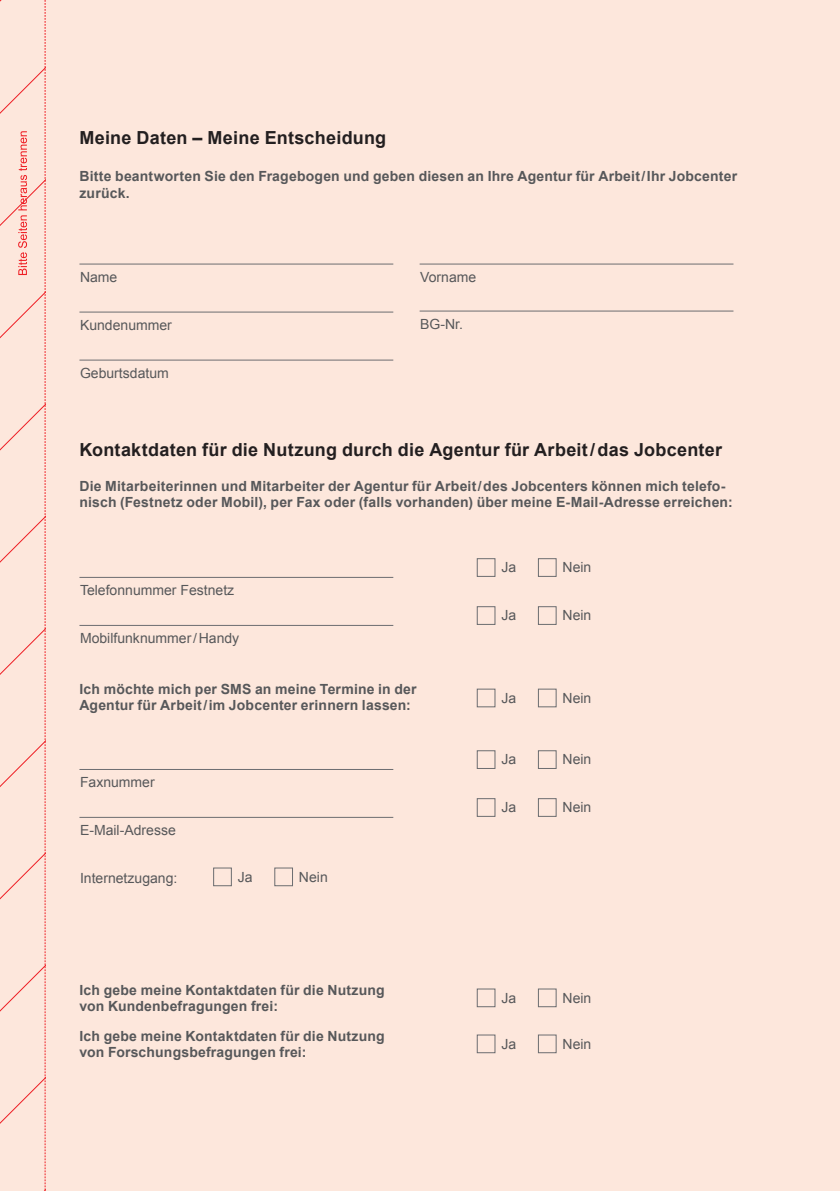
<style>
.page{position:relative;width:840px;height:1191px;background:#fff}
.page>*{position:absolute;margin:0;border:0;box-sizing:border-box;transform-origin:0 0}
.t1{font:700 18px "Arial";letter-spacing:.015em;color:#231f20}
.Text{font:700 14px/16.8px "Arial";letter-spacing:.01em;color:#57585a}
.Text-2{font:14px "Arial";color:#57585a}
</style>
<div class="page">
<div style="left:0;top:0;width:839px;height:1191px;background:#fde7dc"></div>
<hr style="left:79px;top:769px;width:314px;height:1px;background:#6c6d70">
<hr style="left:79px;top:817px;width:314px;height:1px;background:#6c6d70">
<hr style="left:79px;top:263px;width:314px;height:1px;background:#6c6d70">
<hr style="left:79px;top:311px;width:314px;height:1px;background:#6c6d70">
<hr style="left:79px;top:359px;width:314px;height:1px;background:#6c6d70">
<hr style="left:419px;top:310px;width:314px;height:1px;background:#6c6d70">
<hr style="left:419px;top:263px;width:314px;height:1px;background:#6c6d70">
<div style="left:476px;top:688px;width:19px;height:19px;border:1px solid #6c6d70"></div>
<div style="left:537px;top:688px;width:19px;height:19px;border:1px solid #6c6d70"></div>
<div style="left:476px;top:988px;width:19px;height:19px;border:1px solid #6c6d70"></div>
<div style="left:537px;top:988px;width:19px;height:19px;border:1px solid #6c6d70"></div>
<div style="left:476px;top:1034px;width:19px;height:19px;border:1px solid #6c6d70"></div>
<div style="left:537px;top:1034px;width:19px;height:19px;border:1px solid #6c6d70"></div>
<hr style="left:79px;top:577px;width:314px;height:1px;background:#6c6d70">
<hr style="left:79px;top:625px;width:314px;height:1px;background:#6c6d70">
<div style="left:476px;top:558px;width:19px;height:19px;border:1px solid #6c6d70"></div>
<div style="left:537px;top:558px;width:19px;height:19px;border:1px solid #6c6d70"></div>
<div style="left:476px;top:606px;width:19px;height:19px;border:1px solid #6c6d70"></div>
<div style="left:537px;top:606px;width:19px;height:19px;border:1px solid #6c6d70"></div>
<div style="left:476px;top:750px;width:19px;height:19px;border:1px solid #6c6d70"></div>
<div style="left:537px;top:750px;width:19px;height:19px;border:1px solid #6c6d70"></div>
<div style="left:476px;top:798px;width:19px;height:19px;border:1px solid #6c6d70"></div>
<div style="left:537px;top:798px;width:19px;height:19px;border:1px solid #6c6d70"></div>
<div style="left:213px;top:867px;width:19px;height:19px;border:1px solid #6c6d70"></div>
<div style="left:274px;top:867px;width:19px;height:19px;border:1px solid #6c6d70"></div>
<svg style="left:0;top:0;width:46px;height:1191px"></svg>
<h2 class="t1" style="left:79px;top:126px;width:308px">Meine Daten – Meine Entscheidung</h2>
<p class="Text" style="left:79px;top:168px;width:659px">Bitte beantworten Sie den Fragebogen und geben diesen an Ihre Agentur für Arbeit/Ihr Jobcenter zurück.</p>
<p class="Text-2" style="left:80px;top:268px;width:39px">Name</p>
<p class="Text-2" style="left:80px;top:316px;width:93px">Kundenummer</p>
<p class="Text-2" style="left:80px;top:364px;width:90px">Geburtsdatum</p>
<p class="Text-2" style="left:420px;top:268px;width:58px">Vorname</p>
<p class="Text-2" style="left:420px;top:315px;width:44px">BG-Nr.</p>
<h2 class="t1" style="left:79px;top:438px;width:644px">Kontaktdaten für die Nutzung durch die Agentur für Arbeit/das Jobcenter</h2>
<p class="Text" style="left:79px;top:478px;width:654px">Die Mitarbeiterinnen und Mitarbeiter der Agentur für Arbeit/des Jobcenters können mich telefo&shy;nisch (Festnetz oder Mobil), per Fax oder (falls vorhanden) über meine E-Mail-Adresse erreichen:</p>
<p class="Text-2" style="left:80px;top:581px;width:156px">Telefonnummer Festnetz</p>
<p class="Text-2" style="left:80px;top:629px;width:161px">Mobilfunknummer/Handy</p>
<p class="Text-2" style="left:501px;top:558px;width:16px">Ja</p>
<p class="Text-2" style="left:562px;top:558px;width:30px">Nein</p>
<p class="Text-2" style="left:501px;top:606px;width:16px">Ja</p>
<p class="Text-2" style="left:562px;top:606px;width:30px">Nein</p>
<p class="Text" style="left:79px;top:680px;width:338px">Ich möchte mich per SMS an meine Termine in der<br>Agentur für Arbeit/im Jobcenter erinnern lassen:</p>
<p class="Text-2" style="left:501px;top:688px;width:16px">Ja</p>
<p class="Text-2" style="left:562px;top:688px;width:30px">Nein</p>
<p class="Text-2" style="left:80px;top:773px;width:76px">Faxnummer</p>
<p class="Text-2" style="left:80px;top:821px;width:97px">E-Mail-Adresse</p>
<p class="Text-2" style="left:80px;top:869px;width:99px">Internetzugang:</p>
<p class="Text-2" style="left:238px;top:867px;width:16px">Ja</p>
<p class="Text-2" style="left:299px;top:867px;width:30px">Nein</p>
<p class="Text" style="left:79px;top:981px;width:306px">Ich gebe meine Kontaktdaten für die Nutzung von Kundenbefragungen frei:</p>
<p class="Text" style="left:79px;top:1027px;width:306px">Ich gebe meine Kontaktdaten für die Nutzung von Forschungsbefragungen frei:</p>
<p class="Text-2" style="left:501px;top:750px;width:16px">Ja</p>
<p class="Text-2" style="left:562px;top:750px;width:30px">Nein</p>
<p class="Text-2" style="left:501px;top:798px;width:16px">Ja</p>
<p class="Text-2" style="left:562px;top:798px;width:30px">Nein</p>
<p class="Text-2" style="left:501px;top:988px;width:16px">Ja</p>
<p class="Text-2" style="left:562px;top:988px;width:30px">Nein</p>
<p class="Text-2" style="left:501px;top:1034px;width:16px">Ja</p>
<p class="Text-2" style="left:562px;top:1034px;width:30px">Nein</p>
</div>
